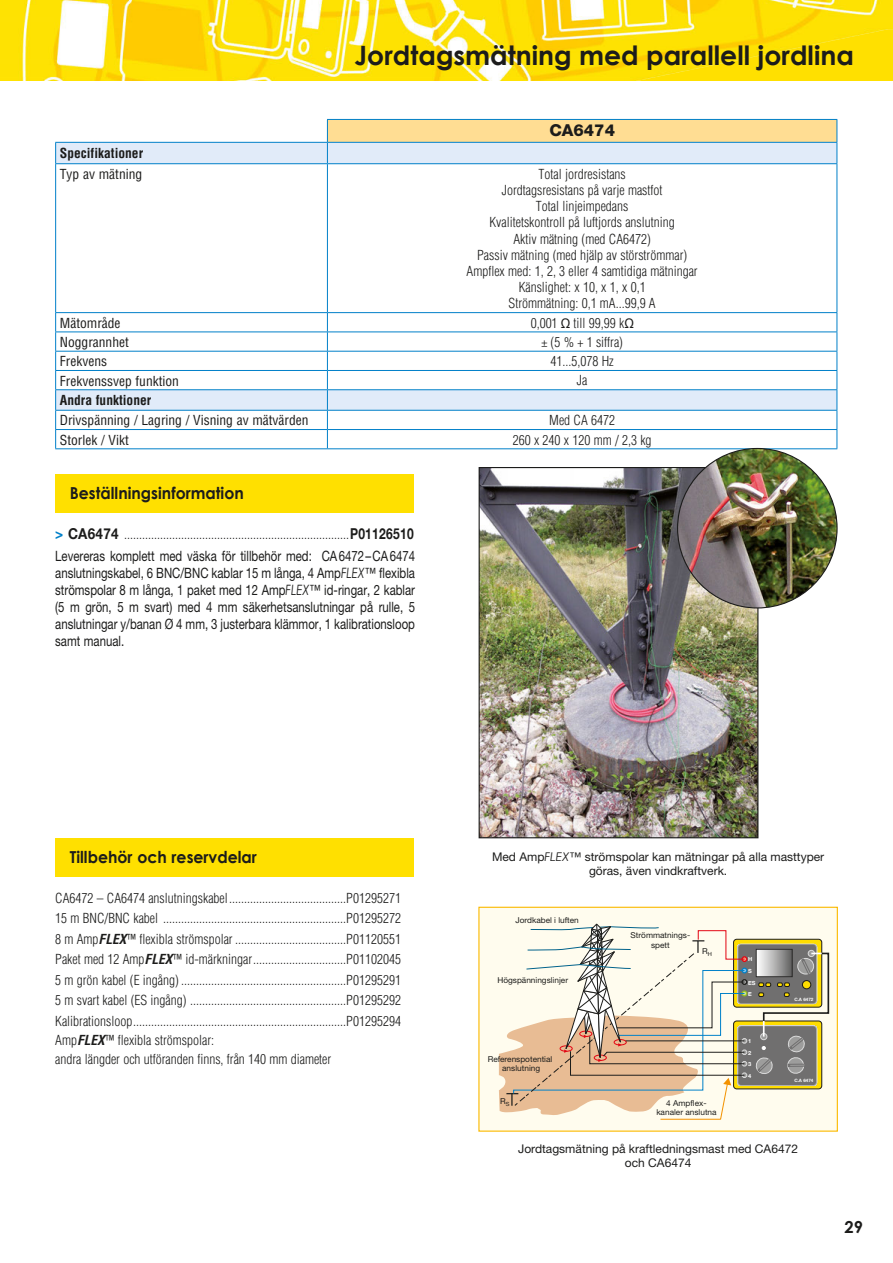
<style>
.page{position:relative;width:893px;height:1263px;background:#fff}
.page>*{position:absolute;margin:0;border:0;box-sizing:border-box;transform-origin:0 0}
.t1{font:700 26.55px "Century Gothic";color:#1c1c1b}
._1-subhead1{font:700 16.5px "Century Gothic";color:#1c1c1b;scale:.95 1}
.Tabl_prod_2{font:800 16.5px "Helvetica Neue";color:#1c1c1b}
._1-subhead1-2{font:700 16.5px "Century Gothic";color:#1c1c1b}
.accessories_2{font:14.25px/17.1px "Helvetica Neue";color:#1c1c1b;text-align:justify;scale:.8 1}
.accessories_2-2{font:300 condensed 13.5px "Helvetica";color:#1c1c1b}
.ligne{font:300 condensed 13.5px/16.2px "Helvetica";color:#1c1c1b;text-align:center}
.Ref_pour_commander{font:300 condensed 13.5px "Helvetica";color:#1c1c1b}
.chart_indent{font:condensed 13.5px "Helvetica";color:#1c1c1b}
.Tabl_prod_2-2{font:condensed 13.5px "Helvetica";color:#1c1c1b}
.Tabl_prod_2-3{font:700 condensed 13.5px "Helvetica";color:#1c1c1b}
.chart_left{font:700 condensed 13.5px "Helvetica";color:#1c1c1b}
.t2{font:12px/14.4px "Helvetica Neue";color:#1c1c1b;text-align:center}
.t3{font:8.1px/9.8px "Helvetica Neue";color:#1d1d1b;text-align:center}
.t4{font:700 5.55px/11.7px "Helvetica Neue";color:#fff;text-align:justify}
.t5{font:700 4.5px "Helvetica Neue";color:#fff}
.s1{font-weight:400;font-stretch:normal}
.s2{font-family:"Helvetica Neue";font-weight:700;font-stretch:normal;font-size:15px;color:#0080c9}
.s3{font-family:"Helvetica Neue";font-weight:700;font-stretch:normal;font-size:15px}
.s4{font-family:"Century Gothic";font-style:italic}
.s5{font-weight:700;font-style:italic}
</style>
<div class="page">
<svg style="left:0;top:0;width:893px;height:81px;background:#fde127"></svg>
<hr style="left:55px;top:164px;width:1px;height:148px;background:#0080c9">
<hr style="left:327px;top:164px;width:1px;height:148px;background:#0080c9">
<hr style="left:837px;top:164px;width:1px;height:148px;background:#0080c9">
<hr style="left:55px;top:312px;width:272px;height:1px;background:#0080c9">
<hr style="left:327px;top:312px;width:510px;height:1px;background:#0080c9">
<svg style="left:55px;top:313px;width:783px;height:135px"></svg>
<hr style="left:55px;top:448px;width:272px;height:1px;background:#0080c9">
<hr style="left:327px;top:448px;width:510px;height:1px;background:#0080c9">
<hr style="left:327px;top:119px;width:510px;height:1px;background:#0080c9">
<svg style="left:55px;top:120px;width:783px;height:44px"></svg>
<hr style="left:327px;top:142px;width:510px;height:1px;background:#0080c9">
<hr style="left:55px;top:163px;width:272px;height:1px;background:#0080c9">
<hr style="left:327px;top:163px;width:510px;height:1px;background:#0080c9">
<img style="left:481px;top:469px;width:275px;height:367px">
<div style="left:479px;top:467px;width:279px;height:371px;border:1px solid #1c1c1b"></div>
<div style="left:479px;top:907px;width:358px;height:224px;background:#fffcee"></div>
<svg style="left:734px;top:1021px;width:88px;height:68px"></svg>
<div style="left:733px;top:1020px;width:89px;height:69px;border:1px solid #1d1d1b;border-radius:3px"></div>
<div style="left:739px;top:1027px;width:76px;height:57px;background:#706f6f;border-radius:3px"></div>
<svg style="left:734px;top:939px;width:88px;height:68px"></svg>
<div style="left:733px;top:939px;width:89px;height:68px;border:1px solid #1d1d1b;border-radius:3px"></div>
<div style="left:739px;top:945px;width:76px;height:57px;background:#706f6f;border-radius:3px"></div>
<div style="left:756px;top:949px;width:37px;height:28px;border:1px solid #2e2d2c"></div>
<svg style="left:754px;top:950px;width:76px;height:124px"></svg>
<svg style="left:499px;top:923px;width:248px;height:197px"></svg>
<div style="left:478px;top:907px;width:360px;height:225px;border:1px solid #fbba00"></div>
<img style="left:678px;top:448px;width:159px;height:160px;border-radius:80px">
<div style="left:55px;top:474px;width:359px;height:39px;background:#ffe000"></div>
<div style="left:55px;top:838px;width:359px;height:39px;background:#ffe000"></div>
<p class="t1" style="left:355px;top:39px;width:501px">Jordtagsmätning med parallell jordlina</p>
<p class="Tabl_prod_2" style="left:549px;top:121px;width:67px">CA6474</p>
<p class="Tabl_prod_2-3" style="left:60px;top:145px;width:85px">Specifikationer</p>
<p class="chart_indent" style="left:60px;top:165px;width:84px">Typ av mätning</p>
<p class="ligne" style="left:539px;top:166px;width:89px">Total jordresistans</p>
<p class="ligne" style="left:502px;top:182px;width:162px">Jordtagsresistans på varje mastfot</p>
<p class="ligne" style="left:536px;top:198px;width:94px">Total linjeimpedans</p>
<p class="ligne" style="left:489px;top:214px;width:187px">Kvalitetskontroll på luftjords anslutning</p>
<p class="ligne" style="left:513px;top:230px;width:139px">Aktiv mätning (med CA6472)</p>
<p class="ligne" style="left:477px;top:247px;width:211px">Passiv mätning (med hjälp av störströmmar)</p>
<p class="ligne" style="left:467px;top:263px;width:233px">Ampflex med: 1, 2, 3 eller 4 samtidiga mätningar<br>Känslighet: x 10, x 1, x 0,1<br>Strömmätning: 0,1 mA...99,9 A</p>
<p class="chart_indent" style="left:60px;top:314px;width:62px">Mätområde</p>
<p class="ligne" style="left:531px;top:315px;width:105px">0,001 <span class="s1">Ω</span> till 99,99 k<span class="s1">Ω</span></p>
<p class="chart_indent" style="left:60px;top:334px;width:70px">Noggrannhet</p>
<p class="ligne" style="left:541px;top:334px;width:83px">± (5 % + 1 siffra)</p>
<p class="chart_indent" style="left:60px;top:353px;width:49px">Frekvens</p>
<p class="ligne" style="left:551px;top:353px;width:65px">41...5,078 Hz</p>
<p class="chart_indent" style="left:60px;top:372px;width:121px">Frekvenssvep funktion</p>
<p class="ligne" style="left:577px;top:372px;width:12px">Ja</p>
<p class="chart_left" style="left:60px;top:391px;width:93px">Andra funktioner</p>
<p class="Tabl_prod_2-2" style="left:60px;top:412px;width:250px">Drivspänning / Lagring / Visning av mätvärden</p>
<p class="ligne" style="left:549px;top:412px;width:67px">Med CA 6472</p>
<p class="Tabl_prod_2-2" style="left:60px;top:431px;width:70px">Storlek / Vikt</p>
<p class="ligne" style="left:513px;top:431px;width:140px">260 x 240 x 120 mm / 2,3 kg</p>
<p class="_1-subhead1" style="left:70px;top:482px;width:185px">Beställningsinformation</p>
<p class="Ref_pour_commander" style="left:55px;top:526px;width:360px"><span class="s2">&gt;</span> <span class="s3">CA6474</span> ...........................................................................<span class="s3">P01126510</span></p>
<p class="accessories_2" style="left:55px;top:547px;width:451px">Levereras komplett med väska för tillbehör med: CA6472–CA6474 anslutningskabel, 6 BNC/BNC kablar 15 m långa, 4 Amp<span class="s4">FLEX</span>™ flexibla strömspolar 8 m långa, 1 paket med 12 Amp<span class="s4">FLEX</span>™ id-ringar, 2 kablar (5 m grön, 5 m svart) med 4 mm säkerhetsanslutningar på rulle, 5 anslutningar y/banan Ø 4 mm, 3 justerbara klämmor, 1 kalibrationsloop samt manual.</p>
<p class="_1-subhead1" style="left:70px;top:847px;width:198px">Tillbehör och reservdelar</p>
<p class="accessories_2-2" style="left:55px;top:890px;width:347px">CA6472 – CA6474 anslutningskabel.......................................P01295271</p>
<p class="accessories_2-2" style="left:55px;top:910px;width:347px">15 m BNC/BNC kabel .............................................................P01295272</p>
<p class="accessories_2-2" style="left:55px;top:930px;width:347px">8 m Amp<span class="s5">FLEX</span>™ flexibla strömspolar .....................................P01120551</p>
<p class="accessories_2-2" style="left:55px;top:951px;width:347px">Paket med 12 Amp<span class="s5">FLEX</span>™ id-märkningar...............................P01102045</p>
<p class="accessories_2-2" style="left:55px;top:971px;width:347px">5 m grön kabel (E ingång) .......................................................P01295291</p>
<p class="accessories_2-2" style="left:55px;top:992px;width:347px">5 m svart kabel (ES ingång) ....................................................P01295292</p>
<p class="accessories_2-2" style="left:55px;top:1012px;width:347px">Kalibrationsloop.......................................................................P01295294</p>
<p class="accessories_2-2" style="left:55px;top:1032px;width:160px">Amp<span class="s5">FLEX</span>™ flexibla strömspolar:</p>
<p class="accessories_2-2" style="left:55px;top:1051px;width:278px">andra längder och utföranden finns, från 140 mm diameter</p>
<p class="t2" style="left:492px;top:849px;width:334px">Med Amp<span class="s4">FLEX</span>™ strömspolar kan mätningar på alla masttyper göras, även vindkraftverk.</p>
<p class="t3" style="left:515px;top:915px;width:65px">Jordkabel i luften</p>
<p class="t3" style="left:497px;top:975px;width:72px">Högspänningslinjer</p>
<p class="t3" style="left:488px;top:1054px;width:66px">Referenspotential anslutning</p>
<p class="t3" style="left:500px;top:1095px;width:11px">R<sub>S</sub></p>
<p class="t3" style="left:631px;top:930px;width:61px">Strömmatnings&shy;spett</p>
<p class="t3" style="left:702px;top:946px;width:11px">R<sub>H</sub></p>
<p class="t3" style="left:656px;top:1098px;width:62px">4 Ampflex&shy;kanaler anslutna</p>
<p class="t4" style="left:748px;top:953px;width:9px;text-align:left">H<br>S<br>ES<br>E</p>
<p class="t4" style="left:748px;top:1035px;width:5px">1<br>2<br>3<br>4</p>
<p class="t5" style="left:794px;top:996px;width:21px">C.A 6472</p>
<p class="t5" style="left:794px;top:1077px;width:21px">C.A 6474</p>
<p class="t2" style="left:518px;top:1141px;width:281px">Jordtagsmätning på kraftledningsmast med CA6472 och CA6474</p>
<p class="_1-subhead1-2" style="left:844px;top:1216px;width:20px">29</p>
</div>
